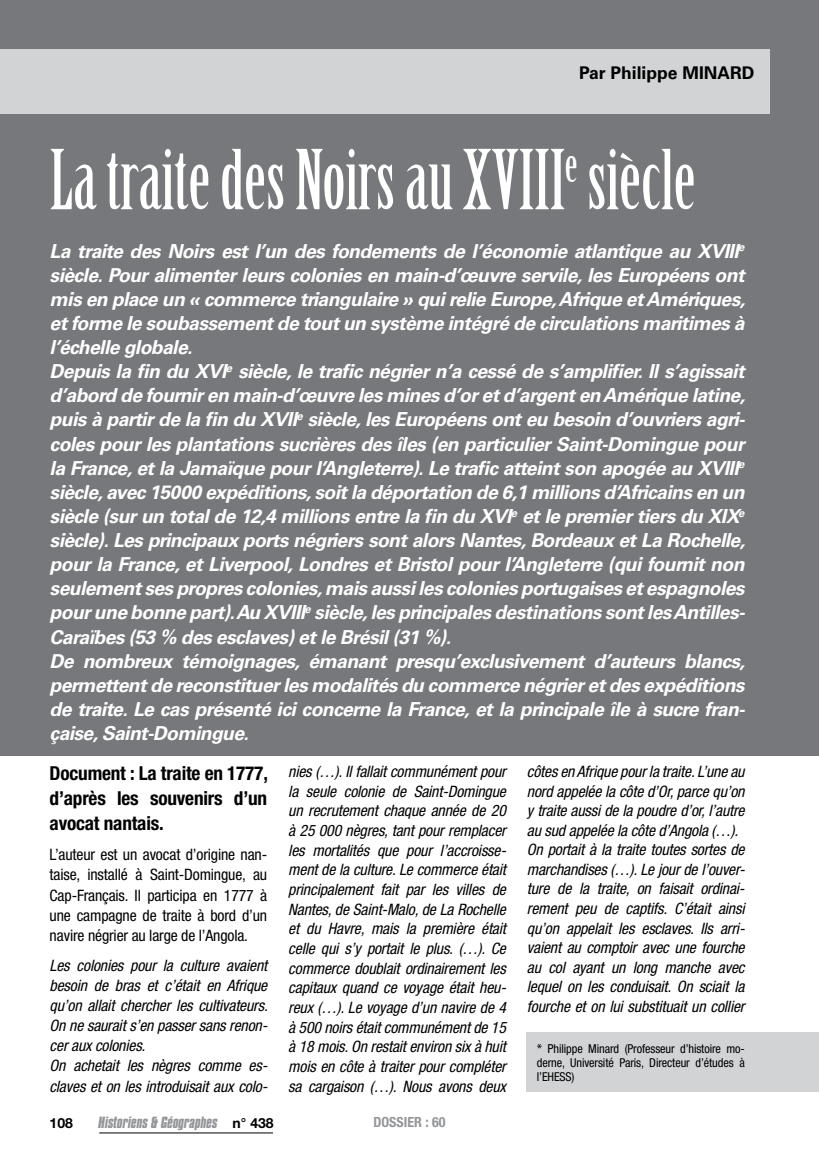
<style>
.page{position:relative;width:819px;height:1166px;background:#fff}
.page>*{position:absolute;margin:0;border:0;box-sizing:border-box;transform-origin:0 0}
.t1{font:80.5px "Birch Std";color:#fff}
.t2{font:italic 700 19.25px/24.2px "Univers";letter-spacing:-.03em;color:#fff}
.t3{font:700 condensed 19.25px/25.4px "Helvetica Neue";letter-spacing:-.01em;color:#000;text-align:justify}
.t4{font:700 17.5px "Univers";color:#000}
.t5{font:italic condensed 15.75px/19.6px "Helvetica Neue";letter-spacing:-.01em;color:#000}
.t6{font:condensed 15.75px/20.1px "Helvetica Neue";letter-spacing:-.01em;color:#000;text-align:justify}
.t7{font:italic 700 14px "Compacta BT";color:#939598}
.t8{font:700 condensed 14px "Helvetica Neue";color:#939598}
.t9{font:700 14px "Helvetica Neue";color:#000}
.t10{font:condensed 12.25px/14px "Helvetica Neue";letter-spacing:-.01em;color:#000;text-align:justify}
.s1{font-family:"Helvetica Neue";font-style:normal;color:#000}
.s2{font-family:"Univers"}
</style>
<div class="page">
<hr style="left:99px;top:1132px;width:174px;height:1px;background:#000">
<div style="left:0;top:0;width:819px;height:755px;background:#77787b"></div>
<div style="left:0;top:50px;width:769px;height:64px;background:#d1d3d4"></div>
<div style="left:527px;top:1032px;width:292px;height:59px;background:#d1d3d4"></div>
<p class="t4" style="left:579px;top:62px;width:132px">Par Philippe MINAR</p>
<p class="t4" style="left:741px;top:62px;width:14px">D</p>
<h1 class="t1" style="left:50px;top:135px;width:647px">La traite des Noirs au XVIII<sup>e</sup> siècle</h1>
<p class="t2" style="left:50px;top:239px;width:697px">La traite des Noirs est l’un des fondements de l’économie atlantique au XVIII<sup>e </sup>siècle. Pour alimenter leurs colonies en main-d’œuvre servile, les Européens ont mis en place un « commerce triangulaire » qui relie Europe, Afrique et Amériques, et forme le soubassement de tout un système intégré de circulations maritimes à l’échelle globale.<br>Depuis la fin du XVI<sup>e</sup> siècle, le trafic négrier n’a cessé de s’amplifier. Il s’agissait d’abord de fournir en main-d’œuvre les mines d’or et d’argent en Amérique latine, puis à partir de la fin du XVII<sup>e</sup> siècle, les Européens ont eu besoin d’ouvriers agri&shy;coles pour les plantations sucrières des îles (en particulier Saint-Domingue pour la France, et la Jamaïque pour l’Angleterre). Le trafic atteint son apogée au XVIII<sup>e </sup>siècle, avec 15000 expéditions, soit la déportation de 6,1 millions d’Africains en un siècle (sur un total de 12,4 millions entre la fin du XVI<sup>e</sup> et le premier tiers du XIX<sup>e </sup>siècle). Les principaux ports négriers sont alors Nantes, Bordeaux et La Rochelle, pour la France, et Liverpool, Londres et Bristol pour l’Angleterre (qui fournit non seulement ses propres colonies, mais aussi les colonies portugaises et espagnoles pour une bonne part). Au XVIII<sup>e</sup> siècle, les principales destinations sont les Antilles-Caraïbes (53 % des esclaves) et le Brésil (31 %).<br>De nombreux témoignages, émanant presqu’exclusivement d’auteurs blancs, permettent de reconstituer les modalités du commerce négrier et des expéditions de traite. Le cas présenté ici concerne la France, et la principale île à sucre fran&shy;çaise, Saint-Domingue.</p>
<p class="t3" style="left:50px;top:760px;width:220px">Document : La traite en 1777, d’après les souvenirs d’un avocat nantais.</p>
<p class="t6" style="left:50px;top:844px;width:219px">L’auteur est un avocat d’origine nan&shy;taise, installé à Saint-Domingue, au Cap-Français. Il participa en 1777 à une campagne de traite à bord d’un navire négrier au large de l’Angola.</p>
<p class="t5" style="left:50px;top:955px;width:220px;line-height:20.1px">Les colonies pour la culture avaient besoin de bras et c’était en Afrique qu’on allait chercher les cultivateurs.<br>On ne saurait s’en passer sans renon&shy;cer aux colonies.<br>On achetait les nègres comme es&shy;claves et on les introduisait aux colo-</p>
<p class="t9" style="left:50px;top:1114px;width:25px">108</p>
<p class="t7" style="left:98px;top:1113px;width:177px">Historiens &amp; Géographes <span class="s1">n° 438</span></p>
<p class="t5" style="left:288px;top:761px;width:219px;text-align:justify">nies (…). Il fallait communément pour la seule colonie de Saint-Domingue un recrutement chaque année de 20 à 25 000 nègres, tant pour remplacer les mortalités que pour l’accroisse&shy;ment de la culture. Le commerce était principalement fait par les villes de Nantes, de Saint-Malo, de La Rochelle et du Havre, mais la première était celle qui s’y portait le plus. (…). Ce commerce doublait ordinairement les capitaux quand ce voyage était heu&shy;reux (…). Le voyage d’un navire de 4 à 500 noirs était communément de 15 à 18 mois. On restait environ six à huit mois en côte à traiter pour compléter sa cargaison (…). Nous avons deux</p>
<p class="t5" style="left:527px;top:761px;width:219px">côtes en Afrique pour la traite. L’une au nord appelée la côte d’Or, parce qu’on y traite aussi de la poudre d’or, l’autre au sud appelée la côte d’Angola (…).<br>On portait à la traite toutes sortes de marchandises (…). Le jour de l’ouver&shy;ture de la traite, on faisait ordinai&shy;rement peu de captifs. C’était ainsi qu’on appelait les esclaves. Ils arri&shy;vaient au comptoir avec une fourche au col ayant un long manche avec lequel on les conduisait. On sciait la fourche et on lui substituait un collier</p>
<p class="t10" style="left:537px;top:1041px;width:209px"><span class="s2">* P</span>hilippe Minard (Professeur d’histoire mo&shy;derne, Université Paris, Directeur d’études à l’EHESS)</p>
<p class="t8" style="left:373px;top:1114px;width:74px">DOSSIER : 60</p>
</div>
